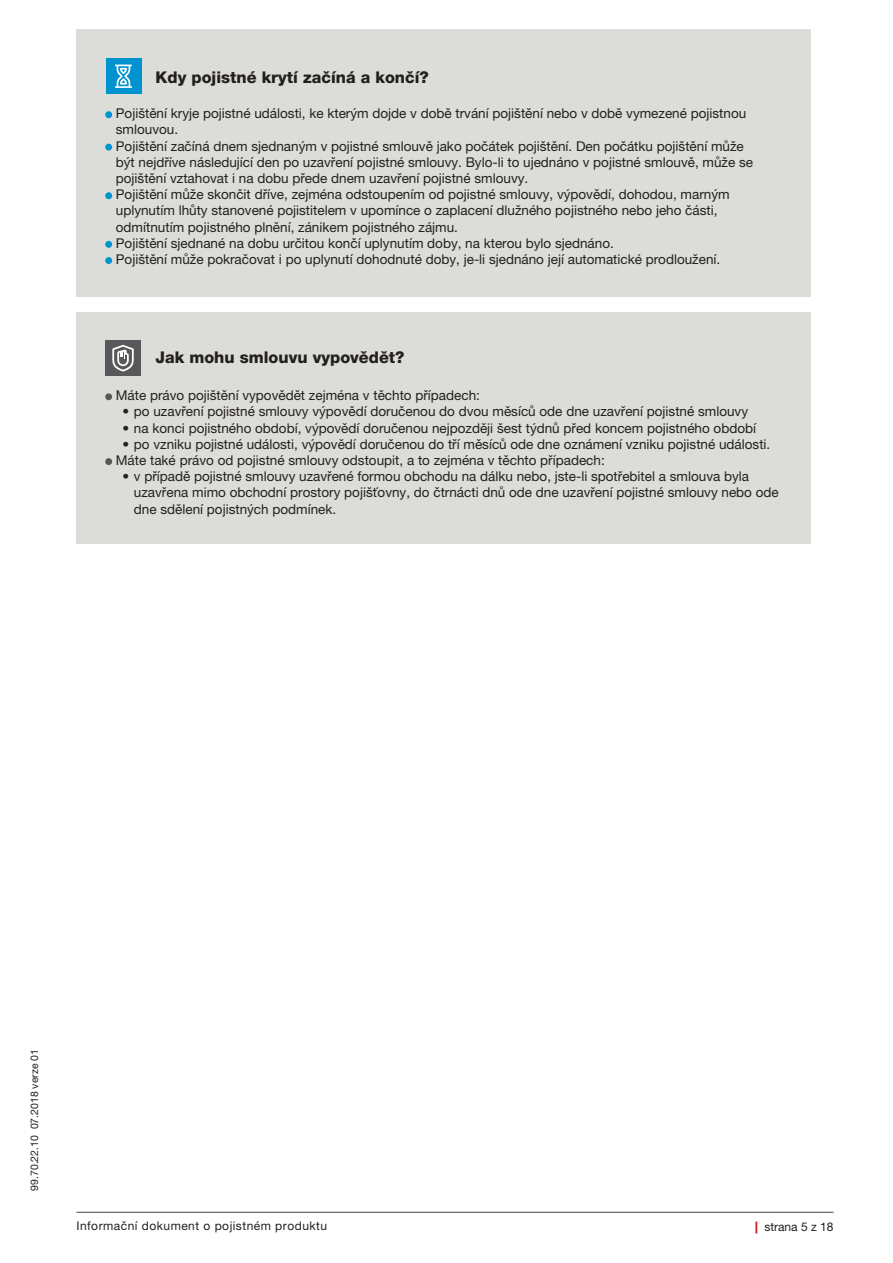
<style>
.page{position:relative;width:893px;height:1263px;background:#fff}
.page>*{position:absolute;margin:0;border:0;box-sizing:border-box;transform-origin:0 0}
.t1{font:800 16.2px "Helvetica Neue LT Pro";color:#231f20}
.t2{font:13.5px/16.2px "Helvetica Neue LT Pro";color:#231f20}
.t3{font:12px "Helvetica Neue LT Pro";letter-spacing:.04em;color:#231f20}
.t4{font:12px "Helvetica Neue LT Pro";color:#231f20}
.t5{font:10.5px "Helvetica Neue LT Pro";color:#231f20}
.s1{font-weight:800;color:#c5221a}
</style>
<div class="page">
<hr style="left:77px;top:1212px;width:756px;height:1px;background:#6c6d70">
<div style="left:77px;top:312px;width:734px;height:231px;background:#dcdcd8"></div>
<div style="left:105px;top:393px;width:7px;height:7px;background:#57585a;border-radius:50%"></div>
<div style="left:105px;top:458px;width:7px;height:7px;background:#57585a;border-radius:50%"></div>
<div style="left:105px;top:340px;width:36px;height:36px;background:#57585a"></div>
<svg style="left:112px;top:345px;width:22px;height:26px"></svg>
<div style="left:77px;top:30px;width:734px;height:267px;background:#dcdcd8"></div>
<div style="left:106px;top:59px;width:35px;height:35px;background:#0093d0"></div>
<div style="left:105px;top:111px;width:7px;height:7px;background:#0093d0;border-radius:50%"></div>
<div style="left:105px;top:144px;width:7px;height:7px;background:#0093d0;border-radius:50%"></div>
<div style="left:105px;top:192px;width:7px;height:7px;background:#0093d0;border-radius:50%"></div>
<div style="left:105px;top:241px;width:7px;height:7px;background:#0093d0;border-radius:50%"></div>
<div style="left:105px;top:257px;width:7px;height:7px;background:#0093d0;border-radius:50%"></div>
<svg style="left:115px;top:65px;width:17px;height:23px"></svg>
<p class="t1" style="left:155px;top:68px;width:275px">Kdy pojistné krytí začíná a končí?</p>
<p class="t2" style="left:116px;top:105px;width:639px">Pojištění kryje pojistné události, ke kterým dojde v době trvání pojištění nebo v době vymezené pojistnou smlouvou.<br>Pojištění začíná dnem sjednaným v pojistné smlouvě jako počátek pojištění. Den počátku pojištění může být nejdříve následující den po uzavření pojistné smlouvy. Bylo-li to ujednáno v pojistné smlouvě, může se pojištění vztahovat i na dobu přede dnem uzavření pojistné smlouvy.<br>Pojištění může skončit dříve, zejména odstoupením od pojistné smlouvy, výpovědí, dohodou, marným uplynutím lhůty stanovené pojistitelem v upomínce o zaplacení dlužného pojistného nebo jeho části, odmítnutím pojistného plnění, zánikem pojistného zájmu.<br>Pojištění sjednané na dobu určitou končí uplynutím doby, na kterou bylo sjednáno.<br>Pojištění může pokračovat i po uplynutí dohodnuté doby, je-li sjednáno její automatické prodloužení.</p>
<p class="t1" style="left:155px;top:347px;width:251px">Jak mohu smlouvu vypovědět?</p>
<p class="t2" style="left:116px;top:387px;width:366px">Máte právo pojištění vypovědět zejména v těchto případech:</p>
<p class="t2" style="left:122px;top:403px;width:627px">• po uzavření pojistné smlouvy výpovědí doručenou do dvou měsíců ode dne uzavření pojistné smlouvy</p>
<p class="t2" style="left:122px;top:420px;width:635px">• na konci pojistného období, výpovědí doručenou nejpozději šest týdnů před koncem pojistného období</p>
<p class="t2" style="left:116px;top:436px;width:656px;text-indent:7px">• po vzniku pojistné události, výpovědí doručenou do tří měsíců ode dne oznámení vzniku pojistné události.<br>Máte také právo od pojistné smlouvy odstoupit, a to zejména v těchto případech:</p>
<p class="t2" style="left:134px;top:468px;width:646px;text-indent:-11px">• v případě pojistné smlouvy uzavřené formou obchodu na dálku nebo, jste-li spotřebitel a smlouva byla uzavřena mimo obchodní prostory pojišťovny, do čtrnácti dnů ode dne uzavření pojistné smlouvy nebo ode dne sdělení pojistných podmínek.</p>
<p class="t5" style="left:28px;top:1191px;width:143px;rotate:-90deg">99.70.22.10 07.2018 verze 01</p>
<p class="t3" style="left:77px;top:1219px;width:252px">Informační dokument o pojistném produktu</p>
<p class="t4" style="left:755px;top:1219px;width:80px"><span class="s1">|</span> strana 5 z 18</p>
</div>
